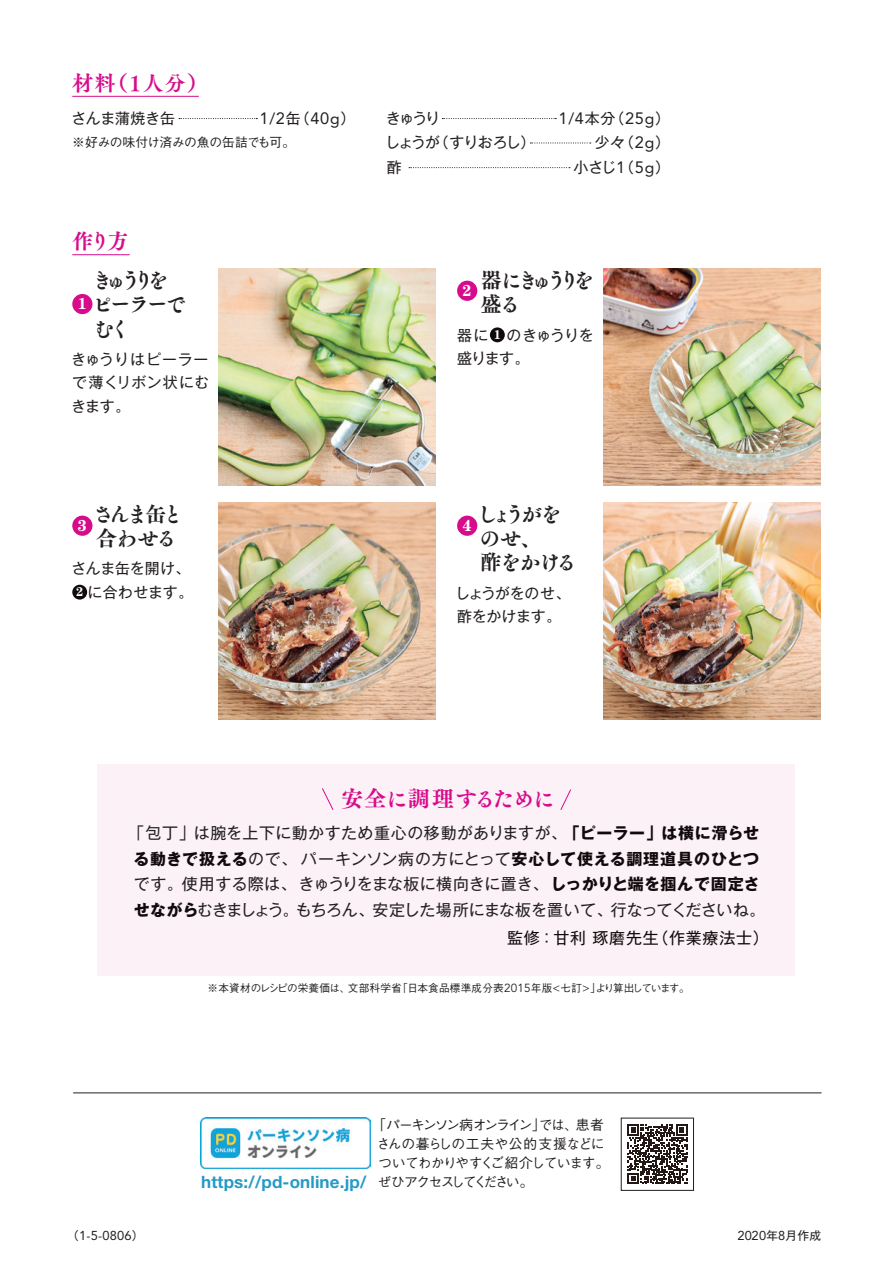
<style>
.page{position:relative;width:893px;height:1263px;background:#fff}
.page>*{position:absolute;margin:0;border:0;box-sizing:border-box;transform-origin:0 0}
.t1{font:22.35px "Tsuku A Old Min Pr 6 N E";letter-spacing:-.025em;color:#d70c8c}
.t2{font:21.3px/24.5px "Tsuku A Old Min Pr 6 N E";letter-spacing:-.08em;color:#231f20}
.t3{font:21.3px/24.5px "Tsuku A Old Min Pr 6 N E";letter-spacing:-.24em;color:#231f20}
.t4{font:21.3px/24.5px "Tsuku A Old Min Pr 6 N E";letter-spacing:-.15em;color:#231f20}
.t5{font:21.3px/24.5px "Tsuku A Old Min Pr 6 N E";letter-spacing:-.31em;color:#231f20}
.t6{font:21.3px "Tsuku A Old Min Pr 6 N E";color:#d70c8c}
.t7{font:21.3px "Tsuku A Old Min Pr 6 N B";color:#d70c8c}
.t8{font:21.3px "Tsuku A Old Min Pr 6 N E";letter-spacing:-.18em;color:#231f20}
.t9{font:700 16.95px "Helvetica Neue LT Std";letter-spacing:.01em;color:#249ac7}
.t10{font:16.35px "Avenir LT Std";color:#231f20}
.t11{font:15.9px "Gothic MB101 Pr 6 N";letter-spacing:.01em;color:#231f20}
.t12{font:15.9px "Gothic MB101 Pr 6 N";letter-spacing:.03em;color:#231f20}
.t13{font:700 15.9px "Gothic MB101 Pr 6 N";letter-spacing:.035em;color:#110a0c}
.t14{font:15.9px "Gothic MB101 Pr 6 N";letter-spacing:-.02em;color:#231f20}
.t15{font:15.9px "Gothic MB101 Pr 6 N";letter-spacing:.05em;color:#110a0c}
.t16{font:700 15.9px "Century Std";color:#fff}
.t17{font:14.85px/23.4px "Gothic MB101 Pr 6 N";letter-spacing:-.015em;color:#231f20;text-align:right}
.t18{font:500 13.8px/19.2px "Gothic BBB Pro";letter-spacing:-.105em;color:#231f20}
.t19{font:12.9px "Avenir LT Std";letter-spacing:.02em;color:#231f20}
.t20{font:500 12.75px "Gothic BBB Pro";letter-spacing:-.025em;color:#231f20}
.t21{font:700 12.75px "Century Std";color:#fff}
.t22{font:500 10.65px "Gothic BBB Pro";letter-spacing:.02em;color:#231f20}
.t23{font:500 10.65px "Gothic BBB Pro";letter-spacing:-.01em;color:#231f20}
.t24{font:500 10.65px "Gothic BBB Pro";letter-spacing:-.14em;color:#231f20}
.s1{font-family:"Avenir LT Std";font-size:16.35px}
.s2{font-family:"Avenir LT Std";font-size:15.6px}
.s3{font-size:15.6px}
.s4{font-family:"Gothic MB101 Pr 6 N";font-size:14.85px}
.s5{font-weight:700;color:#110a0c}
.s6{font-weight:400;color:#231f20}
.s7{font-family:"Avenir LT Std";font-weight:400;font-size:11.7px}
.s8{font-family:"Gothic MB101 Pr 6 N";font-size:11.7px}
.s9{font-size:12.3px}
</style>
<div class="page">
<div style="left:72px;top:585px;width:15px;height:15px;background:#110a0c;border-radius:50%"></div>
<img style="left:219px;top:503px;width:217px;height:217px">
<hr style="left:72px;top:254px;width:58px;height:1px;background:#d70c8c">
<hr style="left:72px;top:96px;width:127px;height:1px;background:#d70c8c">
<img style="left:219px;top:269px;width:217px;height:217px">
<div style="left:490px;top:327px;width:15px;height:15px;background:#110a0c;border-radius:50%"></div>
<img style="left:604px;top:269px;width:217px;height:217px">
<img style="left:604px;top:503px;width:217px;height:217px">
<div style="left:72px;top:294px;width:20px;height:20px;background:#d70c8c;border-radius:50%"></div>
<div style="left:72px;top:516px;width:20px;height:20px;background:#d70c8c;border-radius:50%"></div>
<div style="left:457px;top:281px;width:20px;height:20px;background:#d70c8c;border-radius:50%"></div>
<div style="left:457px;top:516px;width:20px;height:20px;background:#d70c8c;border-radius:50%"></div>
<svg style="left:627px;top:1124px;width:60px;height:60px"></svg>
<div style="left:621px;top:1118px;width:73px;height:73px;border:1px solid #231f20"></div>
<div style="left:98px;top:764px;width:697px;height:212px;background:#fbf1f6"></div>
<svg style="left:560px;top:789px;width:11px;height:21px"></svg>
<svg style="left:322px;top:788px;width:12px;height:22px"></svg>
<svg style="left:179px;top:118px;width:78px;height:1px"></svg>
<svg style="left:442px;top:118px;width:114px;height:1px"></svg>
<svg style="left:530px;top:142px;width:61px;height:2px"></svg>
<svg style="left:409px;top:167px;width:161px;height:1px"></svg>
<img style="left:201px;top:1118px;width:169px;height:50px">
<hr style="left:73px;top:1092px;width:748px;height:1px;background:#231f20">
<h2 class="t7" style="left:107px;top:64px;width:103px">（1人分(</h2>
<h2 class="t6" style="left:72px;top:71px;width:45px">材料</h2>
<p class="t17" style="left:71px;top:105px;width:105px">さんま蒲焼き缶</p>
<p class="t17" style="left:295px;top:105px;width:62px">（<span class="s1">40</span><span class="s2">g</span>）</p>
<p class="t10" style="left:260px;top:108px;width:43px">1<span class="s3">/</span>2<span class="s4">缶</span></p>
<p class="t20" style="left:72px;top:132px;width:224px">※好みの味付け済みの魚の缶詰でも可。</p>
<h2 class="t6" style="left:72px;top:230px;width:58px">作り方</h2>
<p class="t16" style="left:78px;top:294px;width:11px">1</p>
<h2 class="t3" style="left:91px;top:268px;width:97px">きゅうりをピーラーで</h2>
<h2 class="t8" style="left:93px;top:317px;width:39px">むく</h2>
<p class="t17" style="left:71px;top:347px;width:139px;text-align:justify">きゅうりはピーラーで薄くリボン状にむきます。</p>
<p class="t16" style="left:78px;top:516px;width:11px">3</p>
<h2 class="t4" style="left:93px;top:502px;width:92px">さんま缶と合わせる</h2>
<p class="t17" style="left:71px;top:556px;width:123px">さんま缶を開け、に合わせます。</p>
<p class="t21" style="left:76px;top:584px;width:9px">2</p>
<p class="t17" style="left:386px;top:105px;width:56px">きゅうり</p>
<p class="t17" style="left:609px;top:105px;width:62px">（<span class="s1">25</span><span class="s2">g</span>(</p>
<p class="t10" style="left:559px;top:108px;width:58px">1<span class="s3">/</span>4<span class="s4">本分</span></p>
<p class="t17" style="left:434px;top:130px;width:103px">（すりおろし）</p>
<p class="t17" style="left:385px;top:130px;width:56px">しょうが</p>
<p class="t17" style="left:619px;top:130px;width:52px">（<span class="s1">2</span><span class="s2">g</span>(</p>
<p class="t17" style="left:595px;top:130px;width:32px">少々</p>
<p class="t17" style="left:387px;top:154px;width:16px">酢</p>
<p class="t17" style="left:574px;top:154px;width:98px">小さじ（<span class="s1">1 5</span><span class="s2">g</span>(</p>
<p class="t16" style="left:463px;top:281px;width:11px">2</p>
<h2 class="t5" style="left:480px;top:268px;width:115px">器にきゅうりを盛る</h2>
<p class="t17" style="left:507px;top:322px;width:89px">のきゅうりを</p>
<p class="t17" style="left:457px;top:322px;width:33px">器に</p>
<p class="t21" style="left:494px;top:327px;width:9px">1</p>
<p class="t17" style="left:457px;top:346px;width:74px">盛ります。</p>
<p class="t16" style="left:463px;top:516px;width:11px">4</p>
<h2 class="t2" style="left:476px;top:502px;width:102px">しょうがをのせ、<br>酢をかける</h2>
<p class="t17" style="left:455px;top:580px;width:117px;text-align:left">しょうがをのせ、酢をかけます。</p>
<h1 class="t1" style="left:341px;top:787px;width:216px">安全に調理するために</h1>
<p class="t12" style="left:128px;top:820px;width:632px">「包丁」は腕を上下に動かすため重心の移動がありますが、<span class="s5">「ピーラー」は横に滑らせ</span></p>
<p class="t13" style="left:133px;top:845px;width:627px">る動きで扱える<span class="s6">ので、パーキンソン病の方にとって</span>安心して使える調理道具のひとつ</p>
<p class="t11" style="left:134px;top:871px;width:627px">です。使用する際は、きゅうりをまな板に横向きに置き、<span class="s5">しっかりと端を掴んで固定さ</span></p>
<p class="t14" style="left:296px;top:896px;width:471px">もちろん、安定した場所にまな板を置いて、行なってくださいね。</p>
<p class="t11" style="left:134px;top:896px;width:166px"><span class="s5">せながら</span>むきましょう。</p>
<p class="t15" style="left:652px;top:925px;width:118px">（作業療法士(</p>
<p class="t15" style="left:507px;top:925px;width:153px">監修：甘利琢磨先生</p>
<p class="t22" style="left:397px;top:979px;width:205px">「日本食品標準成分表<span class="s7">2015</span>年版<span class="s7">&lt;</span>七訂<span class="s7">&gt;</span>」</p>
<p class="t23" style="left:208px;top:979px;width:144px">※本資材のレシピの栄養価は、</p>
<p class="t22" style="left:348px;top:979px;width:55px">文部科学省</p>
<p class="t24" style="left:595px;top:979px;width:96px">より算出しています。</p>
<p class="t19" style="left:67px;top:1228px;width:78px"><span class="s8">（</span>1<span class="s9">-</span>5<span class="s9">-</span>0806<span class="s8">）</span></p>
<p class="t9" style="left:201px;top:1171px;width:167px">https://pd-online j p. /</p>
<p class="t18" style="left:376px;top:1113px;width:235px;text-indent:-4px">「パーキンソン病オンライン」<br>さんの暮らしの工夫や公的支援などについてわかりやすくご紹介しています。ぜひアクセスしてください。</p>
<p class="t18" style="left:576px;top:1113px;width:30px">患者</p>
<p class="t18" style="left:539px;top:1113px;width:41px">では、</p>
<p class="t19" style="left:737px;top:1228px;width:85px">2020<span class="s8">年</span>8<span class="s8">月作成</span></p>
</div>
